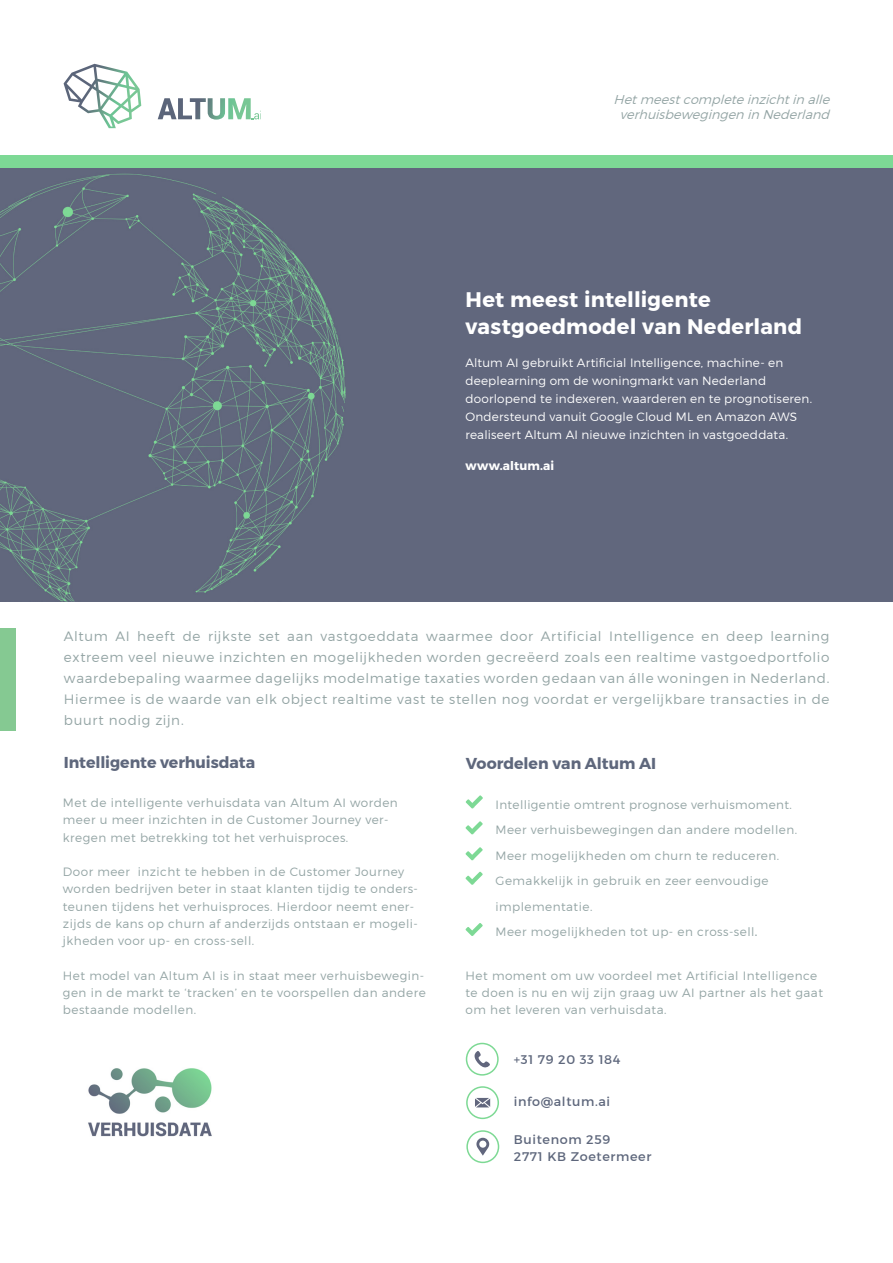
<style>
.page{position:relative;width:893px;height:1263px;background:#fff}
.page>*{position:absolute;margin:0;border:0;box-sizing:border-box;transform-origin:0 0}
.Box_-_Title{font:700 21px/27px "Montserrat";letter-spacing:.01em;color:#fff}
.Text_2{font:700 15.75px "Montserrat";letter-spacing:-.005em;color:#5e677c}
.Text_2-2{font:300 13.5px/21px "Montserrat";letter-spacing:.05em;color:#93a4a4;text-align:justify}
.Text_1{font:italic 300 12.75px "Montserrat";color:#93a4a4}
.t1{font:12.75px "Montserrat";letter-spacing:.05em;color:#5e677c}
.t2{font:300 12px/17.2px "Montserrat";letter-spacing:.04em;color:#93a4a4}
.Text_3{font:300 12px/18px "Montserrat";letter-spacing:.015em;color:#fff}
.Text_3-2{font:700 12px "Montserrat";letter-spacing:.005em;color:#fff}
.s1{font-weight:400}
</style>
<div class="page">
<img style="left:0;top:168px;width:609px;height:433px">
<div style="left:609px;top:168px;width:284px;height:433px;background:#61677d"></div>
<div style="left:0;top:628px;width:15px;height:103px;background:#85c992"></div>
<div style="left:0;top:155px;width:893px;height:13px;background:#7dd995"></div>
<svg style="left:64px;top:64px;width:77px;height:64px"></svg>
<svg style="left:158px;top:98px;width:103px;height:22px"></svg>
<svg style="left:466px;top:1130px;width:33px;height:33px"></svg>
<svg style="left:466px;top:1086px;width:33px;height:33px"></svg>
<svg style="left:466px;top:1043px;width:33px;height:32px"></svg>
<svg style="left:466px;top:795px;width:17px;height:13px"></svg>
<svg style="left:466px;top:821px;width:17px;height:13px"></svg>
<svg style="left:466px;top:847px;width:17px;height:13px"></svg>
<svg style="left:466px;top:872px;width:17px;height:13px"></svg>
<svg style="left:466px;top:923px;width:17px;height:13px"></svg>
<img style="left:88px;top:1068px;width:124px;height:69px">
<p class="Text_1" style="left:614px;top:92px;width:221px">Hetmeestcompleteinzichtin alle</p>
<p class="Text_1" style="left:620px;top:107px;width:215px">verhuisbewegingen in Nederland</p>
<p class="Box_-_Title" style="left:465px;top:286px;width:338px">Het meest intelligente vastgoedmodel van Nederland</p>
<p class="Text_3" style="left:465px;top:353px;width:348px">Altum AI gebruikt Artificial Intelligence, machine- en deeplearning om de woningmarkt van Nederland doorlopend te indexeren, waarderen en te prognotiseren.<br>Ondersteund vanuit Google Cloud ML en Amazon AWS realiseert Altum AI nieuwe inzichten in vastgoeddata.</p>
<p class="Text_3-2" style="left:465px;top:458px;width:90px">www.altum.ai</p>
<p class="Text_2-2" style="left:64px;top:625px;width:767px">Altum AI heeft de rijkste set aan vastgoeddata waarmee door Artificial Intelligence en deep learning extreem veel nieuwe inzichten en mogelijkheden worden gecreëerd zoals een realtime vastgoedportfolio waardebepaling waarmee dagelijks modelmatige taxaties worden gedaan van álle woningen in Nederland.<br>Hiermee is de waarde van elk object realtime vast te stellen nog voordat er vergelijkbare transacties in de buurt nodig zijn.</p>
<p class="Text_2" style="left:64px;top:752px;width:193px">Intelligente verhuisdata</p>
<p class="t2" style="left:63px;top:794px;width:336px">Met de intelligente verhuisdata van Altum AI worden meer u meer inzichten in de Customer Journey ver&shy;kregen met betrekking tot het verhuisproces.</p>
<p class="t2" style="left:63px;top:863px;width:356px">Door meer inzicht te hebben in de Customer Journey worden bedrijven beter in staat klanten tijdig te onders&shy;teunen tijdens het verhuisproces. Hierdoor neemt ener&shy;zijds de kans op churn af anderzijds ontstaan er mogeli&shy;jkheden voor up- en cross-sell.</p>
<p class="t2" style="left:63px;top:966px;width:364px">Het model van Altum AI is in staat meer verhuisbewegin&shy;gen in de markt te ‘tracken’ en te voorspellen dan andere bestaande modellen.</p>
<p class="Text_2" style="left:466px;top:753px;width:192px">Voordelen van Altum AI</p>
<p class="t2" style="left:496px;top:796px;width:298px">Intelligentie omtrent prognose verhuismoment.</p>
<p class="t2" style="left:496px;top:821px;width:303px">Meer verhuisbewegingen dan andere modellen.</p>
<p class="t2" style="left:496px;top:847px;width:285px">Meer mogelijkheden om churn te reduceren.</p>
<p class="t2" style="left:496px;top:872px;width:274px">Gemakkelijk in gebruik en zeer eenvoudige</p>
<p class="t2" style="left:496px;top:898px;width:98px">implementatie.</p>
<p class="t2" style="left:496px;top:923px;width:263px">Meer mogelijkheden tot up- en cross-sell<span class="s1">.</span></p>
<p class="t2" style="left:466px;top:967px;width:359px">Het moment om uw voordeel met Artificial Intelligence te doen is nu en wij zijn graag uw AI partner als het gaat om het leveren van verhuisdata.</p>
<p class="t1" style="left:514px;top:1052px;width:108px">+31 79 20 33 184</p>
<p class="t1" style="left:514px;top:1094px;width:98px">info@altum.ai</p>
<p class="t1" style="left:514px;top:1132px;width:98px">Buitenom 259</p>
<p class="t1" style="left:514px;top:1148px;width:139px">2771 KB Zoetermeer</p>
</div>
